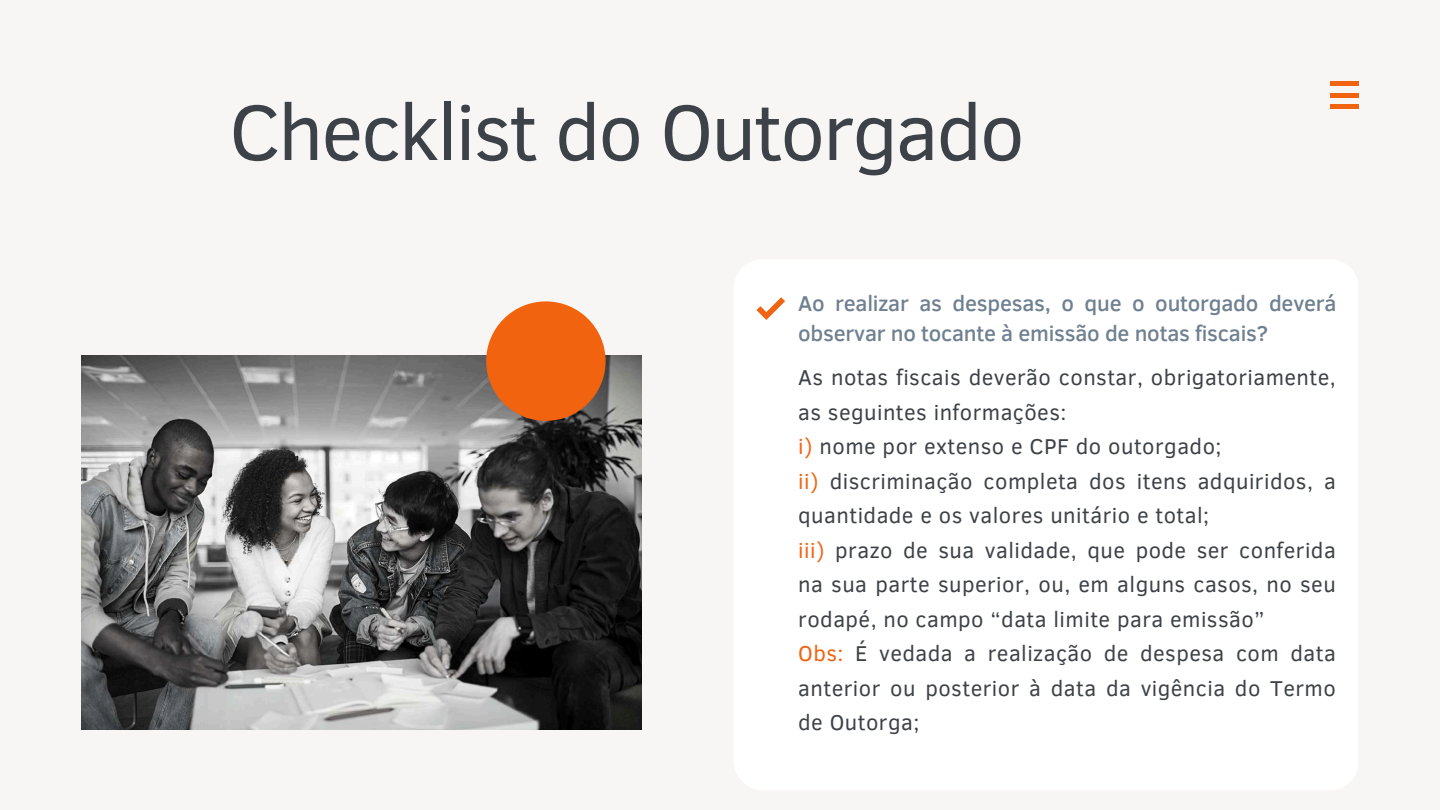
<style>
.page{position:relative;width:1440px;height:810px;background:#f7f6f4}
.page>*{position:absolute;margin:0;border:0;box-sizing:border-box;transform-origin:0 0}
.t1{font:80px "Clear Sans";letter-spacing:-.03em;color:#3d4248}
.t2{font:22px/34.5px "Clear Sans";letter-spacing:.02em;color:#3d4248}
.t3{font:500 22px/30.8px "Clear Sans";letter-spacing:-.01em;color:#6f8090}
.s1{color:#f1630f}
</style>
<div class="page">
<div style="left:1331px;top:81px;width:28px;height:5px;background:#f1630f"></div>
<hr style="left:1331px;top:93px;width:28px;height:4px;background:#f1630f">
<hr style="left:1331px;top:105px;width:28px;height:4px;background:#f1630f">
<div style="left:734px;top:259px;width:624px;height:531px;background:#fff;border-radius:29px"></div>
<svg style="left:756px;top:297px;width:29px;height:23px"></svg>
<img style="left:81px;top:355px;width:561px;height:374px">
<div style="left:486px;top:301px;width:120px;height:120px;background:#f1630f;border-radius:50%"></div>
<h1 class="t1" style="left:229px;top:74px;width:797px">Checklist do Outorgado</h1>
<p class="t3" style="left:798px;top:286px;width:540px">Ao realizar as despesas, o que o outorgado deverá observar no tocante à emissão de notas fiscais?</p>
<p class="t2" style="left:798px;top:359px;width:539px">As notas fiscais deverão constar, obrigatoriamente, as seguintes informações:<br><span class="s1">i)</span> nome por extenso e CPF do outorgado;<br><span class="s1">ii)</span> discriminação completa dos itens adquiridos, a quantidade e os valores unitário e total;<br><span class="s1">iii)</span> prazo de sua validade, que pode ser conferida na sua parte superior, ou, em alguns casos, no seu rodapé, no campo “data limite para emissão”<br><span class="s1">Obs:</span> É vedada a realização de despesa com data anterior ou posterior à data da vigência do Termo de Outorga;</p>
</div>
